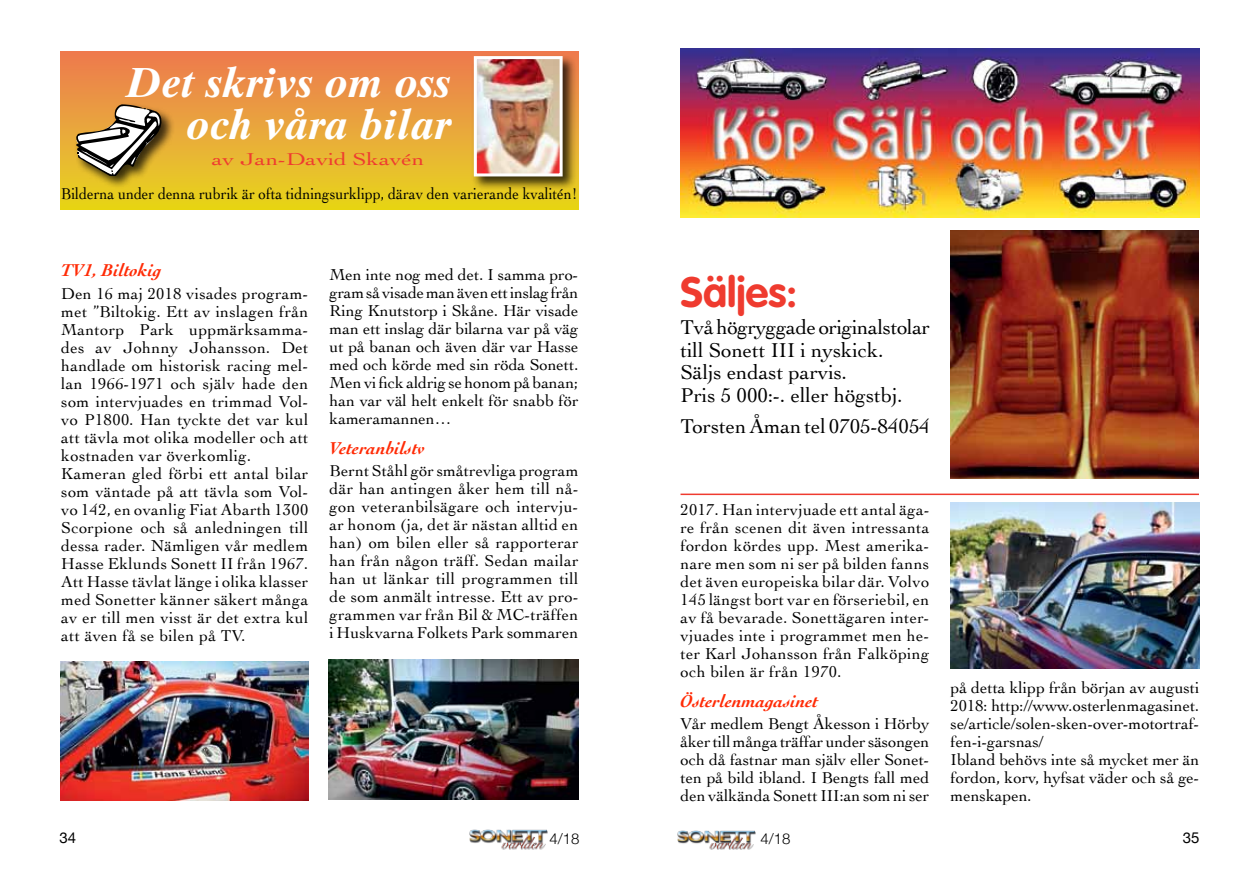
<style>
.page{position:relative;width:1259px;height:893px;background:#fff}
.page>*{position:absolute;margin:0;border:0;box-sizing:border-box;transform-origin:0 0}
.t1{font:italic 700 42px/42px "Times Ten";color:#fff;text-align:right}
.t2{font:700 42px "VAG Rounded";color:#ef3b2f}
.t3{font:21px/22.5px "Cochin";color:#000}
.t4{font:italic 700 18px "Cochin";color:#ff2b06}
.t5{font:18px "Cochin";color:#ef3b2f;scale:1.3 1}
.t6{font:16.5px/18px "Cochin";letter-spacing:.02em;color:#000;text-align:justify}
.t7{font:16.5px/18px "Cochin";color:#000}
.t8{font:16.5px "Cochin";color:#000;scale:.9 1}
.t9{font:300 15px "Helvetica Neue";color:#000}
.t10{font:15px "Helvetica Neue";color:#000}
</style>
<div class="page">
<img style="left:469px;top:830px;width:78px;height:20px">
<img style="left:677px;top:830px;width:78px;height:20px">
<img style="left:950px;top:231px;width:249px;height:247px">
<img style="left:680px;top:49px;width:519px;height:169px">
<div style="left:60px;top:51px;width:518px;height:159px;background:linear-gradient(to bottom,#ed7953,#e6d61d)"></div>
<div style="left:471px;top:54px;width:106px;height:136px;background:#000;opacity:.75"></div>
<img style="left:478px;top:60px;width:80px;height:112px">
<div style="left:474px;top:56px;width:88px;height:120px;border:3px solid #fff"></div>
<div style="left:74px;top:103px;width:101px;height:86px;background:#000;opacity:.75"></div>
<svg style="left:76px;top:104px;width:87px;height:71px"></svg>
<img style="left:60px;top:661px;width:248px;height:140px">
<img style="left:328px;top:659px;width:250px;height:141px">
<img style="left:950px;top:503px;width:249px;height:166px">
<hr style="left:680px;top:494px;width:519px;height:1px;background:#ef3b2f">
<h1 class="t1" style="left:126px;top:61px;width:326px">Det skrivs om oss och våra bilar</h1>
<p class="t5" style="left:212px;top:147px;width:165px">av Jan-David Skavén</p>
<p class="t8" style="left:61px;top:182px;width:575px">Bilderna under denna rubrik är ofta tidningsurklipp, därav den varierande kvalitén!</p>
<p class="t4" style="left:61px;top:258px;width:102px">TV1, Biltokig</p>
<p class="t6" style="left:61px;top:284px;width:249px;text-align:left">Den 16 maj 2018 visades program&shy;met ”Biltokig. Ett av inslagen från<br>Mantorp Park uppmärksamma&shy;des av Johnny Johansson. Det handlade om historisk racing mel&shy;lan 1966-1971 och själv hade den som intervjuades en trimmad Vol&shy;vo P1800. Han tyckte det var kul att tävla mot olika modeller och att kostnaden var överkomlig.<br>Kameran gled förbi ett antal bilar som väntade på att tävla som Vol&shy;vo 142, en ovanlig Fiat Abarth 1300<br>Scorpione och så anledningen till dessa rader. Nämligen vår medlem<br>Hasse Eklunds Sonett II från 1967.<br>Att Hasse tävlat länge i olika klasser med Sonetter känner säkert många av er till men visst är det extra kul att även få se bilen på TV.</p>
<p class="t6" style="left:330px;top:265px;width:250px">Men inte nog med det. I samma pro&shy;gram så visade man även ett inslag från Ring Knutstorp i Skåne. Här visade man ett inslag där bilarna var på väg ut på banan och även där var Hasse med och körde med sin röda Sonett.<br>Men vi fick aldrig se honom på banan; han var väl helt enkelt för snabb för kameramannen…</p>
<p class="t4" style="left:330px;top:436px;width:97px">Veteranbilstv</p>
<p class="t6" style="left:330px;top:461px;width:250px">Bernt Ståhl gör småtrevliga program där han antingen åker hem till nå&shy;gon veteranbilsägare och intervju&shy;ar honom (ja, det är nästan alltid en han) om bilen eller så rapporterar han från någon träff. Sedan mailar han ut länkar till programmen till de som anmält intresse. Ett av pro&shy;grammen var från Bil &amp; MC-träffen i Huskvarna Folkets Park sommaren</p>
<h1 class="t2" style="left:680px;top:268px;width:119px">Säljes:</h1>
<p class="t3" style="left:680px;top:315px;width:251px">Två högryggade originalstolar till Sonett III i nyskick.<br>Säljs endast parvis.<br>Pris 5 000:-. eller högstbj.</p>
<p class="t3" style="left:680px;top:414px;width:251px">Torsten Åman tel 0705-84054</p>
<p class="t6" style="left:680px;top:499px;width:250px">2017. Han intervjuade ett antal äga&shy;re från scenen dit även intressanta fordon kördes upp. Mest amerika&shy;nare men som ni ser på bilden fanns det även europeiska bilar där. Volvo 145 längst bort var en förseriebil, en av få bevarade. Sonettägaren inter&shy;vjuades inte i programmet men he&shy;ter Karl Johansson från Falköping och bilen är från 1970.</p>
<p class="t4" style="left:680px;top:689px;width:139px">Österlenmagasinet</p>
<p class="t6" style="left:680px;top:714px;width:250px">Vår medlem Bengt Åkesson i Hörby åker till många träffar under säsongen och då fastnar man själv eller Sonet&shy;ten på bild ibland. I Bengts fall med den välkända Sonett III:an som ni ser</p>
<p class="t7" style="left:950px;top:677px;width:250px">på detta klipp från början av augusti<br>2018: http://www.osterlenmagasinet. se/article/solen-sken-over-motortraf&shy;fen-i-garsnas/<br>Ibland behövs inte så mycket mer än fordon, korv, hyfsat väder och så ge&shy;menskapen.</p>
<p class="t10" style="left:60px;top:827px;width:18px">34</p>
<p class="t9" style="left:549px;top:827px;width:32px">4/18</p>
<p class="t9" style="left:760px;top:827px;width:32px">4/18</p>
<p class="t10" style="left:1182px;top:827px;width:18px">35</p>
</div>
